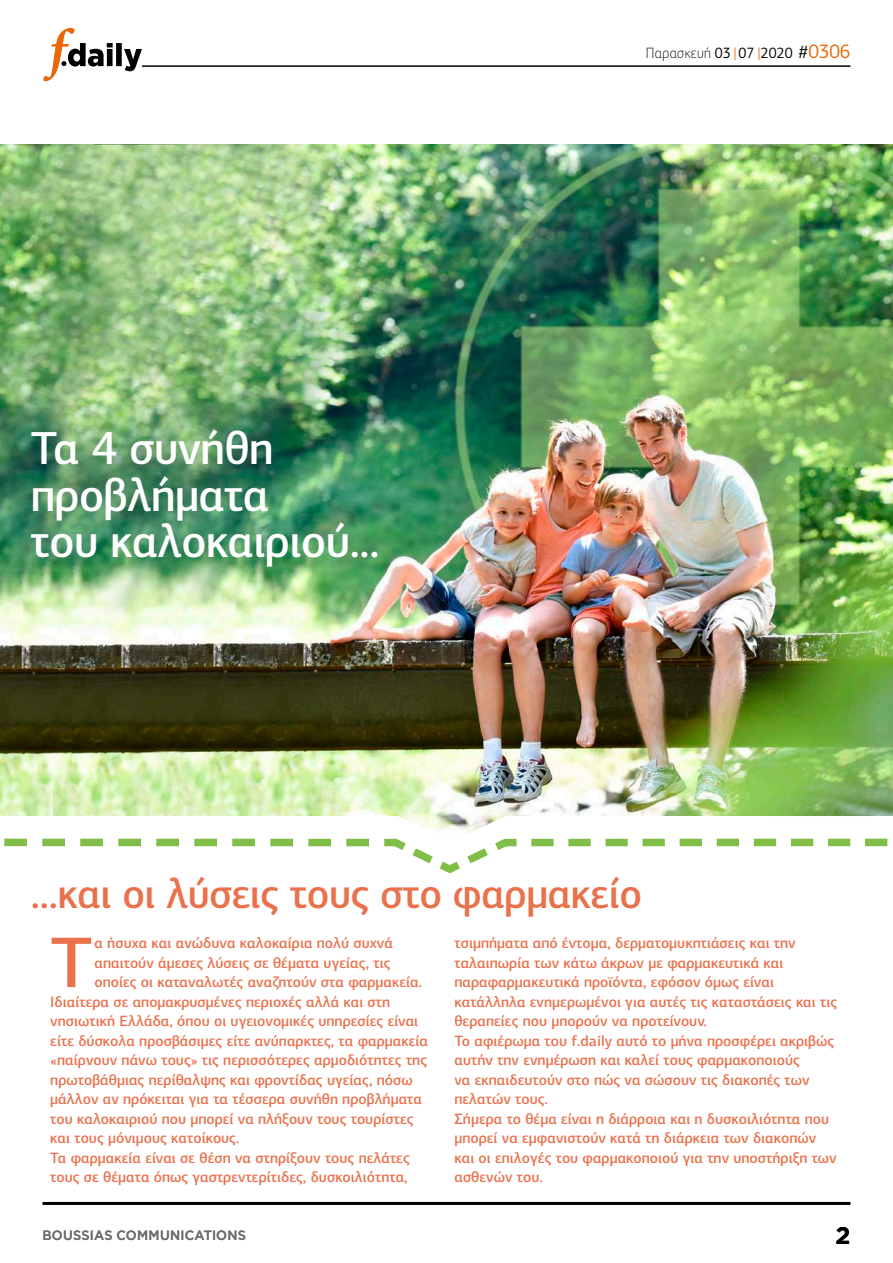
<style>
.page{position:relative;width:893px;height:1263px;background:#fff}
.page>*{position:absolute;margin:0;border:0;box-sizing:border-box;transform-origin:0 0}
.t1{font:500 72px "PF Centro Sans Pro";color:#e9714c}
.t2{font:500 46.5px/46.5px "PF Centro Sans Pro";letter-spacing:-.01em;color:#fff}
.t3{font:500 42px "PF Centro Sans Pro";letter-spacing:-.01em;color:#e9714c}
.t4{font:700 24px "Gotham";color:#000}
.t5{font:500 15px/19.5px "PF Centro Sans Pro";color:#e9714c}
.t6{font:100 15px "PF Centro Sans Pro";letter-spacing:.02em;color:#000;scale:.95 1}
.t7{font:500 13.5px "Gotham";letter-spacing:.02em;color:#6e6e6e;scale:.95 1}
.s1{font-weight:400}
.s2{font-weight:400;color:#eb6606}
.s3{font-weight:400;font-size:19.5px}
.s4{font-weight:400;font-size:19.5px;color:#eb6606}
</style>
<div class="page">
<hr style="left:43px;top:1202px;width:807px;height:3px;background:#000">
<hr style="left:142px;top:65px;width:708px;height:2px;background:#000">
<svg style="left:43px;top:28px;width:99px;height:53px"></svg>
<img style="left:0;top:145px;width:893px;height:671px">
<svg style="left:398px;top:816px;width:107px;height:18px"></svg>
<svg style="left:4px;top:838px;width:884px;height:36px"></svg>
<h2 class="t2" style="left:31px;top:425px;width:351px">Τα 4 συνήθη προβλήματα<br>του καλοκαιριού...</h2>
<p class="t6" style="left:646px;top:45px;width:217px">Παρασκευή <span class="s1">03</span> <span class="s2">|</span><span class="s1">07</span> <span class="s2">|</span><span class="s1">2020</span> <span class="s3">#</span><span class="s4">0306</span></p>
<h3 class="t3" style="left:31px;top:868px;width:613px">...και οι λύσεις τους στο φαρμακείο</h3>
<h1 class="t1" style="left:50px;top:918px;width:44px">Τ</h1>
<p class="t5" style="left:94px;top:933px;width:300px">α ήσυχα και ανώδυνα καλοκαίρια πολύ συχνά</p>
<p class="t5" style="left:94px;top:953px;width:298px">απαιτούν άμεσες λύσεις σε θέματα υγείας, τις</p>
<p class="t5" style="left:94px;top:972px;width:329px">οποίες οι καταναλωτές αναζητούν στα φαρμακεία.</p>
<p class="t5" style="left:50px;top:992px;width:341px">Ιδιαίτερα σε απομακρυσμένες περιοχές αλλά και στη</p>
<p class="t5" style="left:50px;top:1011px;width:369px">νησιωτική Ελλάδα, όπου οι υγειονομικές υπηρεσίες είναι</p>
<p class="t5" style="left:50px;top:1031px;width:379px">είτε δύσκολα προσβάσιμες είτε ανύπαρκτες, τα φαρμακεία</p>
<p class="t5" style="left:50px;top:1050px;width:378px">«παίρνουν πάνω τους» τις περισσότερες αρμοδιότητες της</p>
<p class="t5" style="left:50px;top:1070px;width:364px">πρωτοβάθμιας περίθαλψης και φροντίδας υγείας, πόσω</p>
<p class="t5" style="left:50px;top:1089px;width:373px">μάλλον αν πρόκειται για τα τέσσερα συνήθη προβλήματα</p>
<p class="t5" style="left:50px;top:1109px;width:365px">του καλοκαιριού που μπορεί να πλήξουν τους τουρίστες</p>
<p class="t5" style="left:50px;top:1128px;width:191px">και τους μόνιμους κατοίκους.</p>
<p class="t5" style="left:50px;top:1148px;width:361px">Τα φαρμακεία είναι σε θέση να στηρίξουν τους πελάτες</p>
<p class="t5" style="left:50px;top:1167px;width:359px">τους σε θέματα όπως γαστρεντερίτιδες, δυσκοιλιότητα,</p>
<p class="t5" style="left:454px;top:933px;width:384px">τσιμπήματα από έντομα, δερματομυκητιάσεις και την ταλαιπωρία των κάτω άκρων με φαρμακευτικά και παραφαρμακευτικά προϊόντα, εφόσον όμως είναι κατάλληλα ενημερωμένοι για αυτές τις καταστάσεις και τις θεραπείες που μπορούν να προτείνουν.<br>Το αφιέρωμα του f.daily αυτό το μήνα προσφέρει ακριβώς αυτήν την ενημέρωση και καλεί τους φαρμακοποιούς<br>να εκπαιδευτούν στο πώς να σώσουν τις διακοπές των πελατών τους.<br>Σήμερα το θέμα είναι η διάρροια και η δυσκοιλιότητα που μπορεί να εμφανιστούν κατά τη διάρκεια των διακοπών και οι επιλογές του φαρμακοποιού για την υποστήριξη των ασθενών του.</p>
<p class="t7" style="left:43px;top:1227px;width:216px">BOUSSIAS COMMUNICATIONS</p>
<h3 class="t4" style="left:835px;top:1221px;width:16px">2</h3>
</div>
